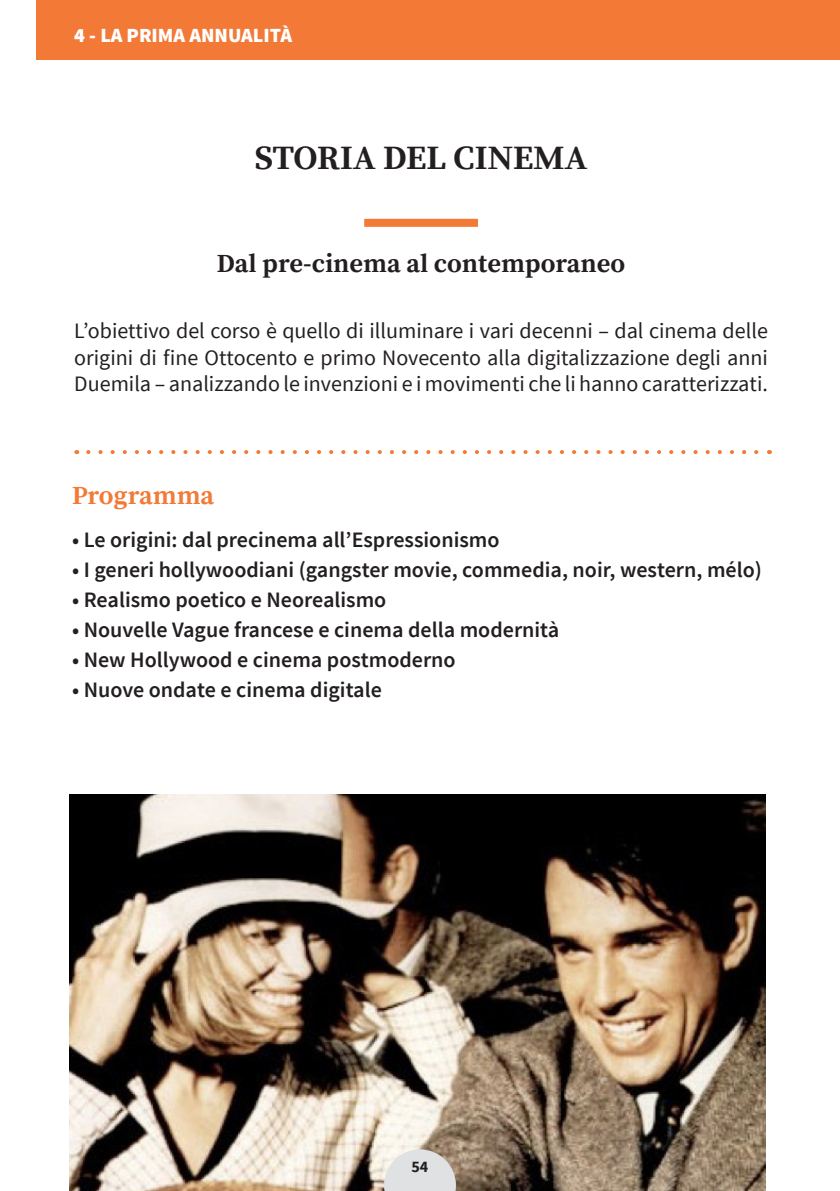
<style>
.page{position:relative;width:840px;height:1191px;background:#fff}
.page>*{position:absolute;margin:0;border:0;box-sizing:border-box;transform-origin:0 0}
.t1{font:700 34px "Source Serif Pro";color:#231f20}
.t2{font:700 26px "Source Serif Pro";color:#231f20}
.t3{font:700 26px "Source Serif Pro";letter-spacing:-.005em;color:#f37936}
.t4{font:600 22px "Source Sans Pro";color:#231f20}
.t5{font:22px/26.4px "Source Sans Pro";color:#231f20;text-align:justify}
.t6{font:900 20px "Source Sans Pro";color:#fff}
.t7{font:700 16px "Source Sans Pro";color:#231f20}
</style>
<div class="page">
<div style="left:364px;top:219px;width:113px;height:8px;background:#f37936"></div>
<svg style="left:88px;top:450px;width:671px;height:4px"></svg>
<img style="left:70px;top:795px;width:695px;height:396px">
<div style="left:37px;top:0;width:802px;height:59px;background:#f37936"></div>
<svg style="left:384px;top:1149px;width:71px;height:42px;background:#dcdad9"></svg>
<p class="t6" style="left:74px;top:22px;width:219px">4 - LA PRIMA ANNUALITÀ</p>
<p class="t1" style="left:255px;top:138px;width:334px">STORIA DEL CINEMA</p>
<p class="t2" style="left:217px;top:248px;width:409px">Dal pre-cinema al contemporaneo</p>
<p class="t5" style="left:74px;top:318px;width:694px">L’obiettivo del corso è quello di illuminare i vari decenni – dal cinema delle origini di fine Ottocento e primo Novecento alla digitalizzazione degli anni Duemila – analizzando le invenzioni e i movimenti che li hanno caratterizzati.</p>
<p class="t3" style="left:72px;top:480px;width:143px">Programma</p>
<p class="t4" style="left:72px;top:526px;width:429px">• Le origini: dal precinema all’Espressionismo</p>
<p class="t4" style="left:72px;top:556px;width:691px">• I generi hollywoodiani (gangster movie, commedia, noir, western, mélo)</p>
<p class="t4" style="left:72px;top:586px;width:315px">• Realismo poetico e Neorealismo</p>
<p class="t4" style="left:72px;top:616px;width:488px">• Nouvelle Vague francese e cinema della modernità</p>
<p class="t4" style="left:72px;top:646px;width:385px">• New Hollywood e cinema postmoderno</p>
<p class="t4" style="left:72px;top:676px;width:311px">• Nuove ondate e cinema digitale</p>
<p class="t7" style="left:411px;top:1156px;width:18px">54</p>
</div>
